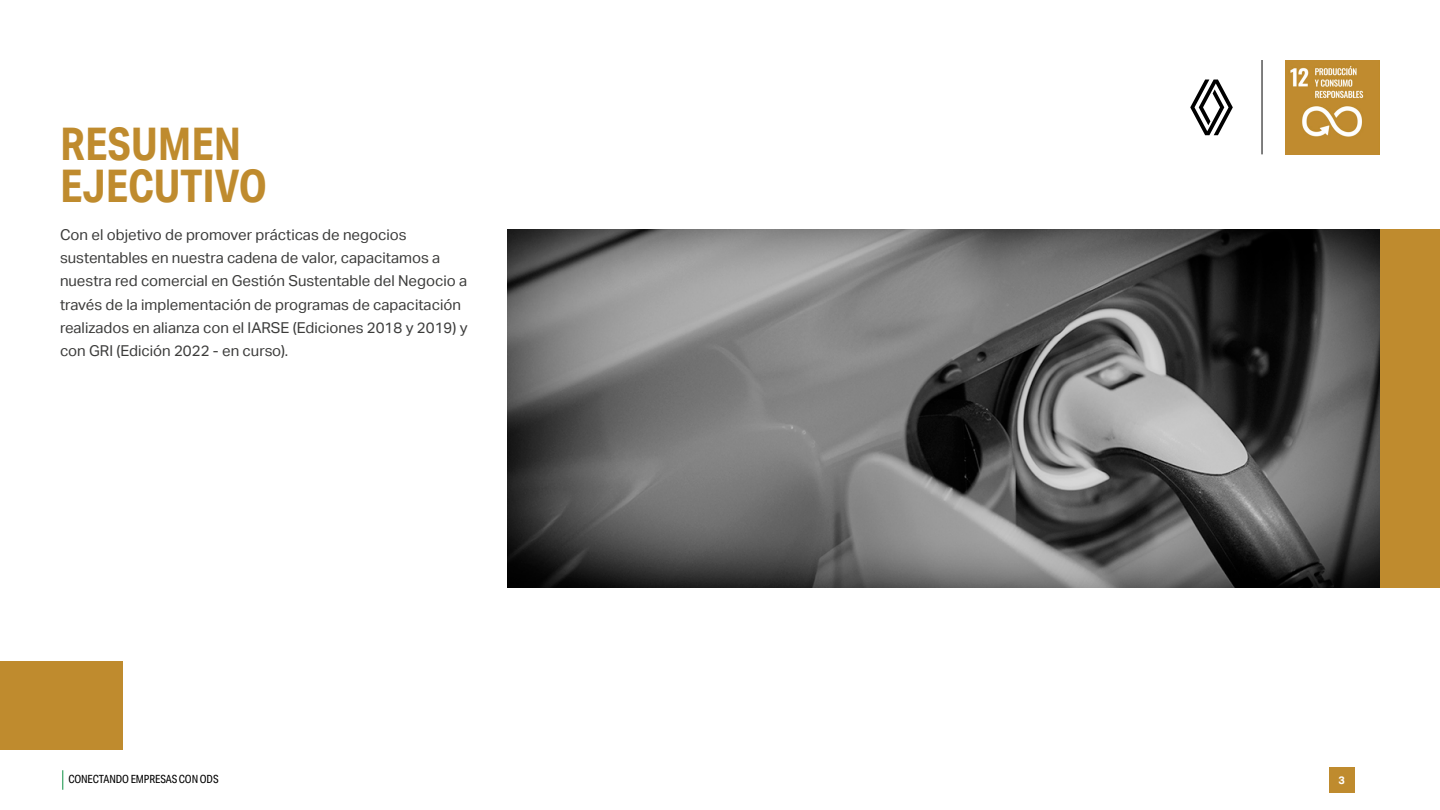
<style>
.page{position:relative;width:1440px;height:810px;background:#fff}
.page>*{position:absolute;margin:0;border:0;box-sizing:border-box;transform-origin:0 0}
.t1{font:700 45px/42.8px "Aktiv Grotesk Cd";color:#bf8b2e}
.t2{font:15px/23.2px "Aktiv Grotesk";color:#3c3c3b}
.t3{font:11.25px "Aktiv Grotesk Cd";letter-spacing:-.01em;color:#000}
.t4{font:700 10.88px "Aktiv Grotesk";color:#fff}
</style>
<div class="page">
<svg style="left:62px;top:770px;width:1px;height:20px"></svg>
<div style="left:1329px;top:767px;width:25px;height:26px;background:#bf8b2e"></div>
<img style="left:1285px;top:60px;width:95px;height:95px">
<hr style="left:1262px;top:60px;width:1px;height:94px;background:#000">
<svg style="left:1190px;top:80px;width:43px;height:55px"></svg>
<img style="left:508px;top:229px;width:872px;height:359px">
<div style="left:1380px;top:229px;width:60px;height:359px;background:#bf8b2e"></div>
<div style="left:0;top:661px;width:123px;height:89px;background:#bf8b2e"></div>
<h1 class="t1" style="left:60px;top:122px;width:209px">RESUMEN<br>EJECUTIVO</h1>
<p class="t2" style="left:60px;top:223px;width:409px">Con el objetivo de promover prácticas de negocios sustentables en nuestra cadena de valor, capacitamos a nuestra red comercial en Gestión Sustentable del Negocio a través de la implementación de programas de capacitación realizados en alianza con el IARSE (Ediciones 2018 y 2019) y con GRI (Edición 2022 - en curso).</p>
<p class="t3" style="left:68px;top:773px;width:152px">CONECTANDO EMPRESAS CON ODS</p>
<p class="t4" style="left:1338px;top:774px;width:8px">3</p>
</div>
